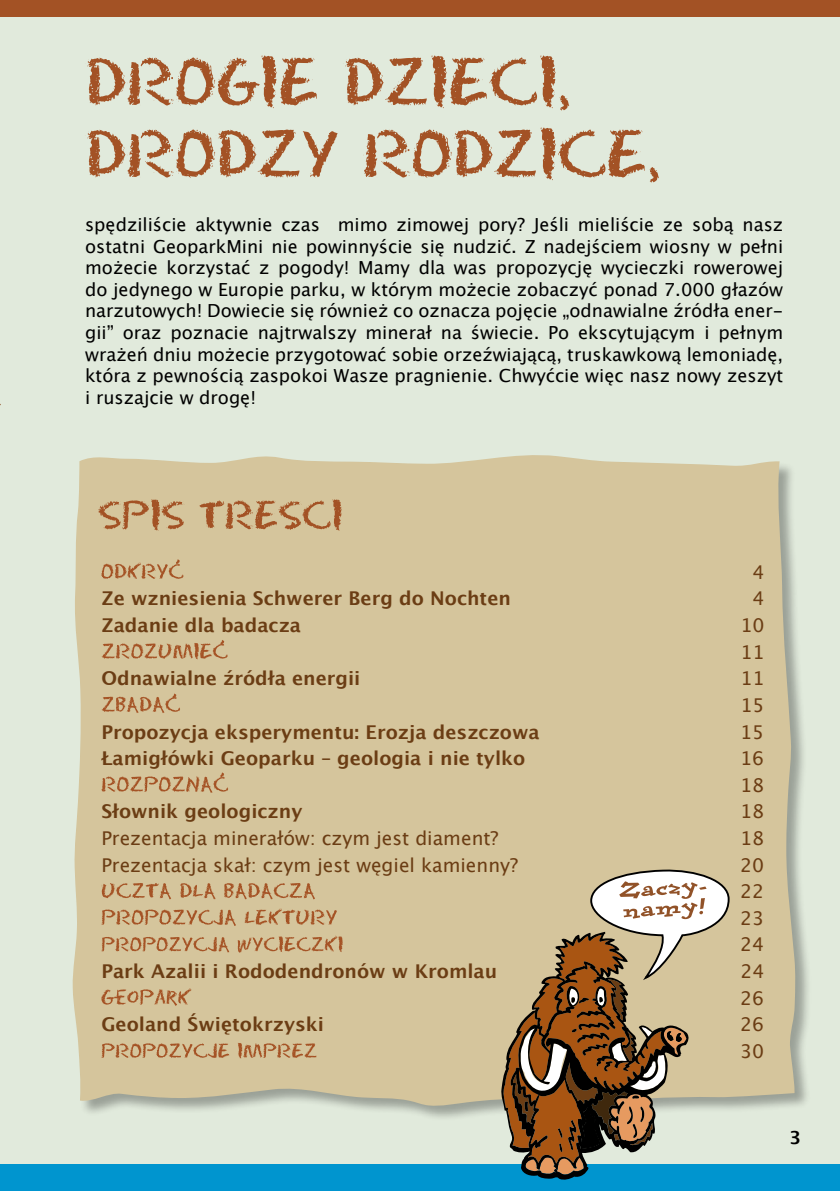
<style>
.page{position:relative;width:840px;height:1191px;background:#fff}
.page>*{position:absolute;margin:0;border:0;box-sizing:border-box;transform-origin:0 0}
.t1{font:700 19px "Lucida Grande";color:#6b3d14}
.t2{font:19px/26.6px "Lucida Grande";color:#6b3d14}
.t3{font:18px/21.6px "Lucida Grande";color:#000;text-align:justify}
.t4{font:600 18px "Lucida Sans";color:#000}
</style>
<div class="page">
<div style="left:0;top:0;width:839px;height:1191px;background:#e1eadc"></div>
<div style="left:0;top:1164px;width:839px;height:27px;background:#0095cf"></div>
<div style="left:72px;top:455px;width:742px;height:670px;background:#000;opacity:.52"></div>
<div style="left:72px;top:455px;width:723px;height:651px;background:#d5c59c"></div>
<svg style="left:101px;top:882px;width:214px;height:17px"></svg>
<svg style="left:101px;top:908px;width:236px;height:18px"></svg>
<svg style="left:101px;top:935px;width:242px;height:18px"></svg>
<svg style="left:101px;top:988px;width:90px;height:18px"></svg>
<svg style="left:101px;top:1042px;width:215px;height:16px"></svg>
<svg style="left:98px;top:498px;width:244px;height:33px"></svg>
<svg style="left:101px;top:559px;width:82px;height:20px"></svg>
<svg style="left:101px;top:639px;width:126px;height:20px"></svg>
<svg style="left:101px;top:693px;width:79px;height:20px"></svg>
<svg style="left:101px;top:772px;width:127px;height:21px"></svg>
<div style="left:0;top:0;width:839px;height:17px;background:#a35225"></div>
<svg style="left:500px;top:931px;width:83px;height:249px"></svg>
<svg style="left:501px;top:869px;width:229px;height:306px"></svg>
<svg style="left:87px;top:127px;width:571px;height:56px"></svg>
<svg style="left:87px;top:55px;width:482px;height:56px"></svg>
<p class="t3" style="left:85px;top:214px;width:699px">spędziliście aktywnie czas mimo zimowej pory? Jeśli mieliście ze sobą nasz ostatni GeoparkMini nie powinnyście się nudzić. Z nadejściem wiosny w pełni możecie korzystać z pogody! Mamy dla was propozycję wycieczki rowerowej do jedynego w Europie parku, w którym możecie zobaczyć ponad 7.000 głazów narzutowych! Dowiecie się również co oznacza pojęcie „odnawialne źródła ener&shy;gii” oraz poznacie najtrwalszy minerał na świecie. Po ekscytującym i pełnym wrażeń dniu możecie przygotować sobie orzeźwiającą, truskawkową lemoniadę, która z pewnością zaspokoi Wasze pragnienie. Chwyćcie więc nasz nowy zeszyt i ruszajcie w drogę!</p>
<p class="t2" style="left:752px;top:559px;width:14px">4</p>
<p class="t1" style="left:101px;top:583px;width:411px">Ze wzniesienia Schwerer Berg do Nochten</p>
<p class="t2" style="left:752px;top:585px;width:14px">4</p>
<p class="t1" style="left:101px;top:610px;width:201px">Zadanie dla badacza</p>
<p class="t2" style="left:740px;top:612px;width:26px">10<br>11</p>
<p class="t1" style="left:101px;top:663px;width:260px">Odnawialne źródła energii</p>
<p class="t2" style="left:740px;top:665px;width:26px">11<br>15</p>
<p class="t1" style="left:101px;top:716px;width:439px">Propozycja eksperymentu: Erozja deszczowa</p>
<p class="t2" style="left:739px;top:718px;width:26px">15</p>
<p class="t1" style="left:101px;top:743px;width:425px">Łamigłówki Geoparku – geologia i nie tylko</p>
<p class="t2" style="left:739px;top:745px;width:26px">16<br>18</p>
<p class="t1" style="left:101px;top:796px;width:202px">Słownik geologiczny</p>
<p class="t2" style="left:739px;top:798px;width:26px">18</p>
<p class="t2" style="left:101px;top:825px;width:398px">Prezentacja minerałów: czym jest diament?</p>
<p class="t2" style="left:739px;top:825px;width:26px">18</p>
<p class="t2" style="left:101px;top:851px;width:418px">Prezentacja skał: czym jest węgiel kamienny?</p>
<p class="t2" style="left:739px;top:851px;width:26px;text-align:justify">20<br>22<br>23<br>24</p>
<p class="t1" style="left:101px;top:955px;width:397px">Park Azalii i Rododendronów w Kromlau</p>
<p class="t2" style="left:739px;top:958px;width:26px">24<br>26</p>
<p class="t1" style="left:101px;top:1009px;width:224px">Geoland Świętokrzyski</p>
<p class="t2" style="left:739px;top:1011px;width:26px">26<br>30</p>
<p class="t4" style="left:789px;top:1126px;width:13px">3</p>
</div>
